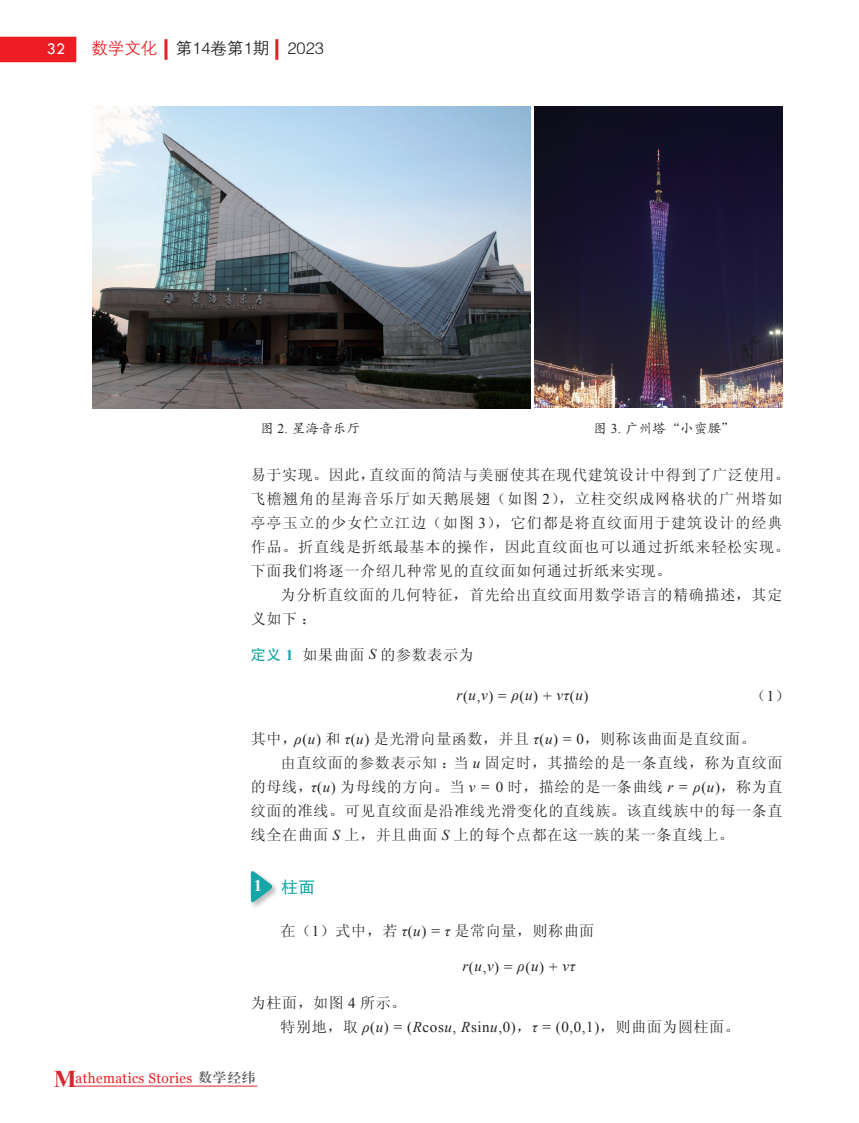
<style>
.page{position:relative;width:859px;height:1123px;background:#fff}
.page>*{position:absolute;margin:0;border:0;box-sizing:border-box;transform-origin:0 0}
.t1{font:16.5px "FZZDXK GBK1 0";color:#231f20}
.t2{font:16.5px "FZHTK GBK1 0";color:#13a7a5}
.t3{font:16.5px "Tw Cen";color:#fff}
.t4{font:15px/24px "Sim Sun";letter-spacing:.045em;color:#231f20}
.t5{font:15px "Times New Roman";letter-spacing:.04em;color:#231f20}
.t6{font:italic 15px "Times New Roman";color:#231f20}
.t7{font:14.1px "Georgia";letter-spacing:.03em;color:#ee1d23;scale:.95 1}
.t8{font:13.5px "FZKTK GBK1 0";letter-spacing:.02em;color:#231f20}
.s1{color:#ee1d23}
.s2{font-family:"Times New Roman"}
.s3{font-family:"FZHTK GBK1 0";color:#13a7a5}
.s4{font-family:"Times New Roman";font-weight:700;color:#13a7a5}
.s5{font-family:"Times New Roman";font-style:italic}
.s6{font-style:italic}
.s7{font-family:"Times New Roman";font-weight:700;color:#fff}
.s8{font-style:normal}
.s9{font-family:"Sim Sun"}
.s10{font-family:"Times New Roman";font-weight:700;font-size:24px;color:#d5252e}
.s11{font-family:"FZXBSK GBK1 0";font-size:13.05px;color:#57585a}
</style>
<div class="page">
<div style="left:0;top:37px;width:76px;height:25px;background:#ee1d23"></div>
<hr style="left:164px;top:39px;width:3px;height:21px;background:#ee1d23">
<hr style="left:275px;top:39px;width:3px;height:21px;background:#ee1d23">
<hr style="left:70px;top:1085px;width:187px;height:1px;background:#d5252e">
<div style="left:249px;top:870px;width:30px;height:40px;background:#231f20;opacity:.3"></div>
<svg style="left:251px;top:870px;width:23px;height:34px"></svg>
<img style="left:92px;top:106px;width:438px;height:302px">
<img style="left:534px;top:106px;width:248px;height:301px">
<p class="t3" style="left:47px;top:39px;width:20px">32</p>
<p class="t1" style="left:91px;top:40px;width:234px"><span class="s1">数学文化</span> 第14卷第1期 2023</p>
<p class="t8" style="left:260px;top:421px;width:102px">图 <span class="s2">2.</span> 星海音乐厅</p>
<p class="t8" style="left:594px;top:421px;width:143px">图 <span class="s2">3.</span> 广州塔“小蛮腰”</p>
<p class="t4" style="left:251px;top:463px;width:540px">易于实现。因此，直纹面的简洁与美丽使其在现代建筑设计中得到了广泛使用。飞檐翘角的星海音乐厅如天鹅展翅（如图 <span class="s2">2</span>），立柱交织成网格状的广州塔如亭亭玉立的少女伫立江边（如图 <span class="s2">3</span>），它们都是将直纹面用于建筑设计的经典作品。折直线是折纸最基本的操作，因此直纹面也可以通过折纸来轻松实现。下面我们将逐一介绍几种常见的直纹面如何通过折纸来实现。</p>
<p class="t4" style="left:251px;top:583px;width:533px;text-indent:30px">为分析直纹面的几何特征，首先给出直纹面用数学语言的精确描述，其定义如下：</p>
<p class="t4" style="left:251px;top:642px;width:224px"><span class="s3">定义</span> <span class="s4">1</span> 如果曲面 <span class="s5">S</span> 的参数表示为</p>
<p class="t5" style="left:457px;top:685px;width:133px"><span class="s6">r</span>(<span class="s6">u</span>,<span class="s6">v</span>) = <span class="s6">ρ</span>(<span class="s6">u</span>) + <span class="s6">vτ</span>(<span class="s6">u</span>)</p>
<p class="t4" style="left:751px;top:683px;width:40px">（<span class="s2">1</span>）</p>
<p class="t4" style="left:251px;top:727px;width:506px">其中，<span class="s5">ρ</span><span class="s2">(</span><span class="s5">u</span><span class="s2">)</span> 和 <span class="s5">τ</span><span class="s2">(</span><span class="s5">u</span><span class="s2">)</span> 是光滑向量函数，并且 <span class="s5">τ</span><span class="s2">(</span><span class="s5">u</span><span class="s2">) = 0</span>，则称该曲面是直纹面。</p>
<p class="t4" style="left:281px;top:751px;width:503px">由直纹面的参数表示知：当 <span class="s5">u</span> 固定时，其描绘的是一条直线，称为直纹面</p>
<p class="t4" style="left:251px;top:775px;width:533px">的母线，<span class="s5">τ</span><span class="s2">(</span><span class="s5">u</span><span class="s2">)</span> 为母线的方向。当 <span class="s5">v</span> <span class="s2">= 0</span> 时，描绘的是一条曲线 <span class="s5">r</span> <span class="s2">=</span> <span class="s5">ρ</span><span class="s2">(</span><span class="s5">u</span><span class="s2">)</span>，称为直</p>
<p class="t4" style="left:251px;top:799px;width:533px">纹面的准线。可见直纹面是沿准线光滑变化的直线族。该直线族中的每一条直</p>
<p class="t4" style="left:251px;top:823px;width:485px">线全在曲面 <span class="s5">S</span> 上，并且曲面 <span class="s5">S</span> 上的每个点都在这一族的某一条直线上。</p>
<p class="t2" style="left:254px;top:878px;width:63px"><span class="s7">1</span> 柱面</p>
<p class="t4" style="left:281px;top:919px;width:315px">在（<span class="s2">1</span>）式中，若 <span class="s5">τ</span><span class="s2">(</span><span class="s5">u</span><span class="s2">) =</span> <span class="s5">τ</span> 是常向量，则称曲面</p>
<p class="t6" style="left:463px;top:955px;width:114px">r<span class="s8">(</span>u<span class="s8">,</span>v<span class="s8">) =</span> ρ<span class="s8">(</span>u<span class="s8">) +</span> vτ</p>
<p class="t4" style="left:251px;top:991px;width:157px">为柱面，如图 <span class="s2">4</span> 所示。</p>
<p class="t5" style="left:281px;top:1017px;width:461px"><span class="s9">特别地，取</span> <span class="s6">ρ</span>(<span class="s6">u</span>) = (<span class="s6">R</span>cos<span class="s6">u</span>, <span class="s6">R</span>sin<span class="s6">u</span>,0)<span class="s9">，</span><span class="s6">τ</span> = (0,0,1)<span class="s9">，则曲面为圆柱面。</span></p>
<p class="t7" style="left:54px;top:1068px;width:214px"><span class="s10">M</span>athematics Stories <span class="s11">数学经纬</span></p>
</div>
